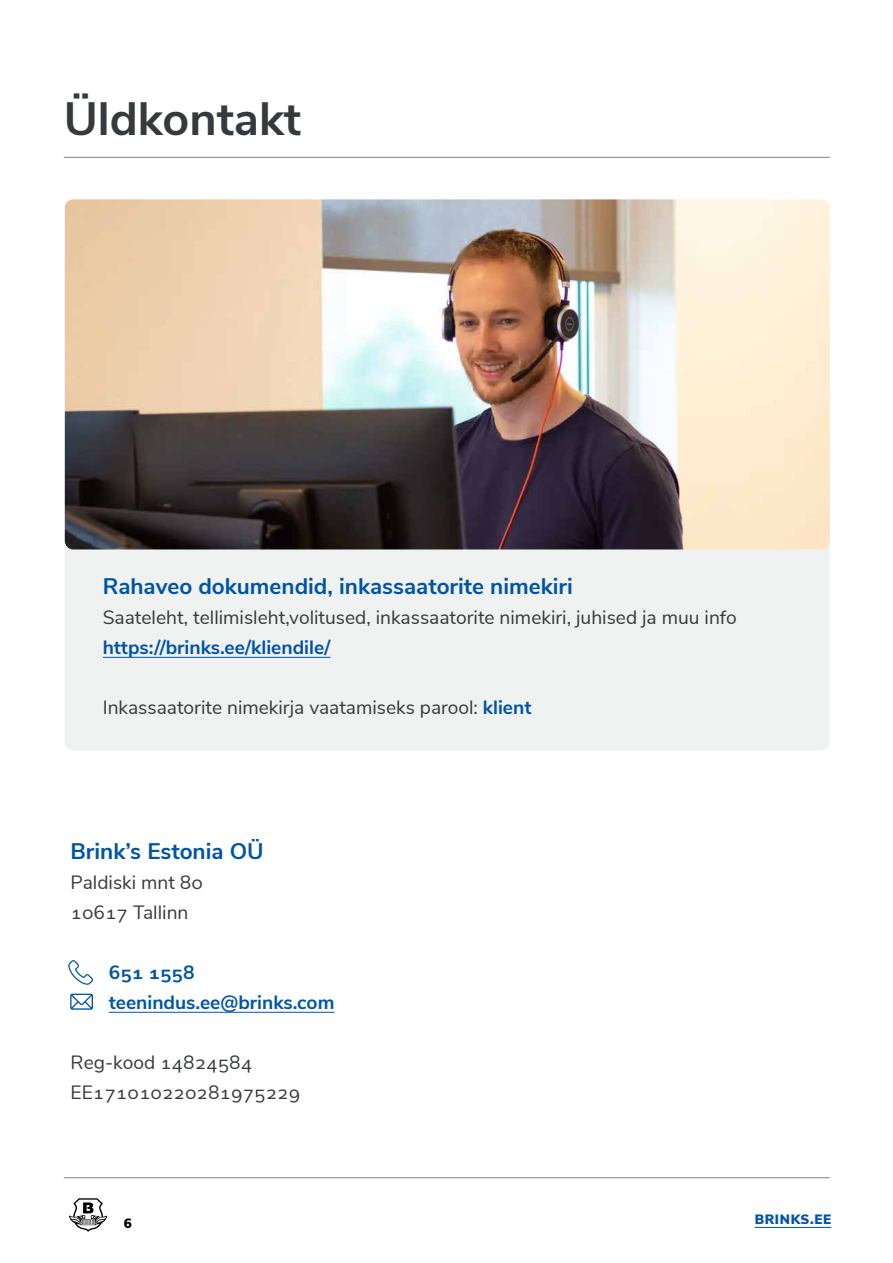
<style>
.page{position:relative;width:893px;height:1263px;background:#fff}
.page>*{position:absolute;margin:0;border:0;box-sizing:border-box;transform-origin:0 0}
.t1{font:700 46.65px "Nunito Sans";color:#373a3c}
.t2{font:700 22.5px "Nunito Sans";color:#0054a6}
.t3{font:19.2px/30px "Nunito Sans";color:#373a3c}
.t4{font:700 19.2px/30px "Nunito Sans";color:#0054a6}
.t5{font:900 13.5px "Nunito Sans";letter-spacing:.05em;color:#0054a6}
.t6{font:900 13.5px "Nunito Sans";color:#000}
.s1{font-weight:700;color:#0054a6}
</style>
<div class="page">
<hr style="left:64px;top:1177px;width:766px;height:1px;background:#878a8f">
<hr style="left:64px;top:157px;width:766px;height:1px;background:#878a8f">
<svg style="left:69px;top:1198px;width:38px;height:34px"></svg>
<hr style="left:755px;top:1227px;width:76px;height:1px;background:#0054a6">
<div style="left:65px;top:464px;width:765px;height:286px;background:#f0f1f1;border-radius:9px"></div>
<img style="left:65px;top:199px;width:765px;height:350px">
<hr style="left:109px;top:1012px;width:225px;height:1px;background:#0054a6">
<svg style="left:70px;top:994px;width:23px;height:16px"></svg>
<svg style="left:68px;top:960px;width:25px;height:25px"></svg>
<hr style="left:103px;top:657px;width:227px;height:1px;background:#0054a6">
<h1 class="t1" style="left:64px;top:84px;width:239px">Üldkontakt</h1>
<p class="t2" style="left:103px;top:570px;width:472px">Rahaveo dokumendid, inkassaatorite nimekiri</p>
<p class="t3" style="left:103px;top:601px;width:635px">Saateleht, tellimisleht,volitused, inkassaatorite nimekiri, juhised ja muu info</p>
<p class="t4" style="left:103px;top:631px;width:229px">https://brinks.ee/kliendile/</p>
<p class="t3" style="left:103px;top:691px;width:430px">Inkassaatorite nimekirja vaatamiseks parool: <span class="s1">klient</span></p>
<p class="t2" style="left:71px;top:835px;width:195px">Brink’s Estonia OÜ</p>
<p class="t3" style="left:71px;top:866px;width:134px">Paldiski mnt 80<br>10617 Tallinn</p>
<p class="t4" style="left:109px;top:956px;width:227px">651 1558 teenindus.ee@brinks.com</p>
<p class="t3" style="left:71px;top:1046px;width:231px">Reg-kood 14824584<br>EE171010220281975229</p>
<p class="t6" style="left:124px;top:1213px;width:10px">6</p>
<p class="t5" style="left:755px;top:1210px;width:78px">BRINKS.EE</p>
</div>
